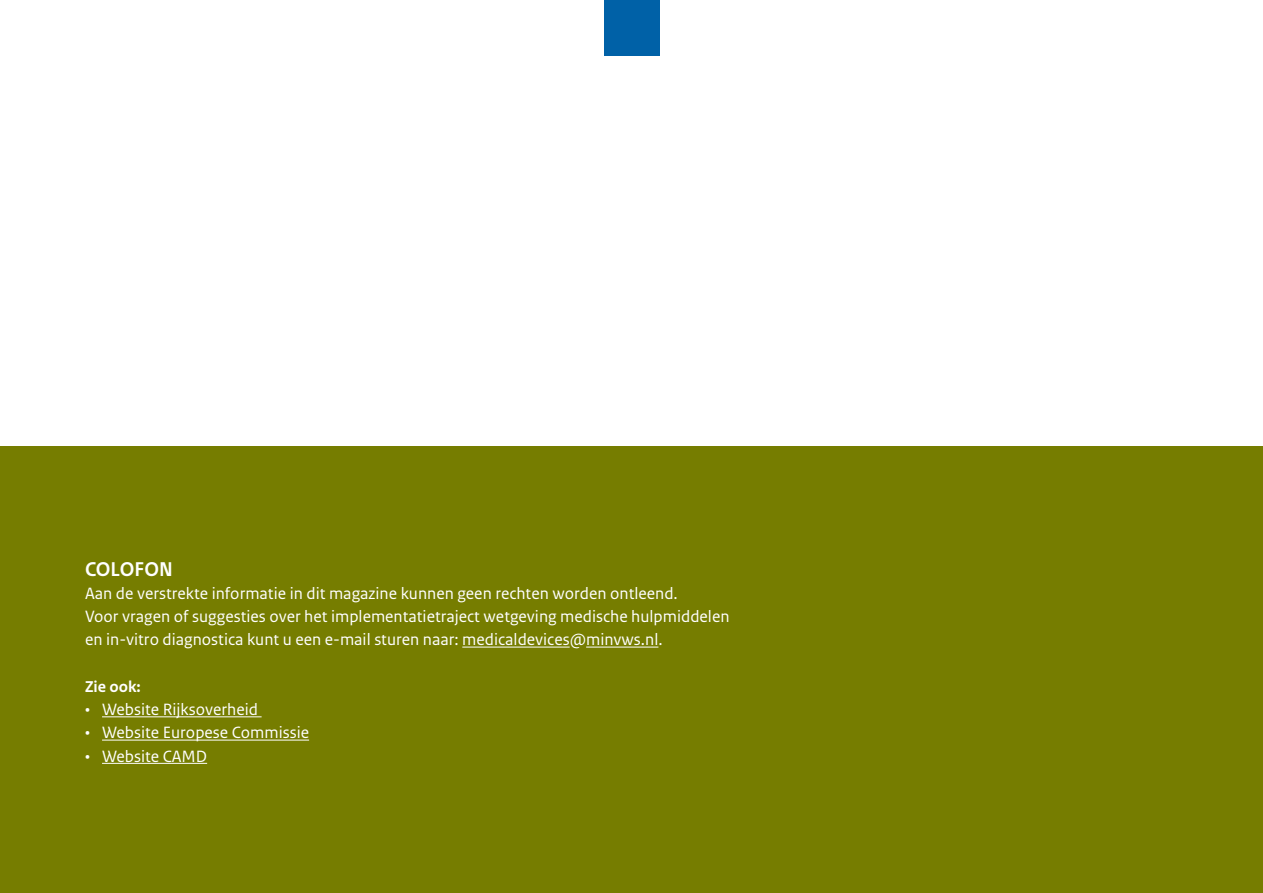
<style>
.page{position:relative;width:1263px;height:893px;background:#fff}
.page>*{position:absolute;margin:0;border:0;box-sizing:border-box;transform-origin:0 0}
.t1{font:700 21px "Rijksoverheid Sans Heading";color:#fff}
.t2{font:17.25px/23.2px "Rijksoverheid Sans Text";color:#fff}
.t3{font:700 16.5px "Rijksoverheid Sans Text";color:#fff}
</style>
<div class="page">
<div style="left:604px;top:0;width:55px;height:55px;background:#0061a7"></div>
<div style="left:0;top:446px;width:1263px;height:447px;background:#767d00"></div>
<hr style="left:462px;top:647px;width:108px;height:1px;background:#fff">
<hr style="left:586px;top:647px;width:72px;height:1px;background:#fff">
<hr style="left:102px;top:716px;width:160px;height:1px;background:#fff">
<hr style="left:102px;top:740px;width:207px;height:1px;background:#fff">
<hr style="left:102px;top:763px;width:105px;height:1px;background:#fff">
<p class="t1" style="left:85px;top:557px;width:89px">COLOFON</p>
<p class="t2" style="left:85px;top:582px;width:646px">Aan de verstrekte informatie in dit magazine kunnen geen rechten worden ontleend.<br>Voor vragen of suggesties over het implementatietraject wetgeving medische hulpmiddelen en in-vitro diagnostica kunt u een e-mail sturen naar: medicaldevices@minvws.nl.</p>
<p class="t3" style="left:85px;top:677px;width:57px">Zie ook:</p>
<p class="t2" style="left:85px;top:698px;width:174px">• Website Rijksoverheid</p>
<p class="t2" style="left:85px;top:721px;width:226px">• Website Europese Commissie</p>
<p class="t2" style="left:85px;top:745px;width:124px">• Website CAMD</p>
</div>
